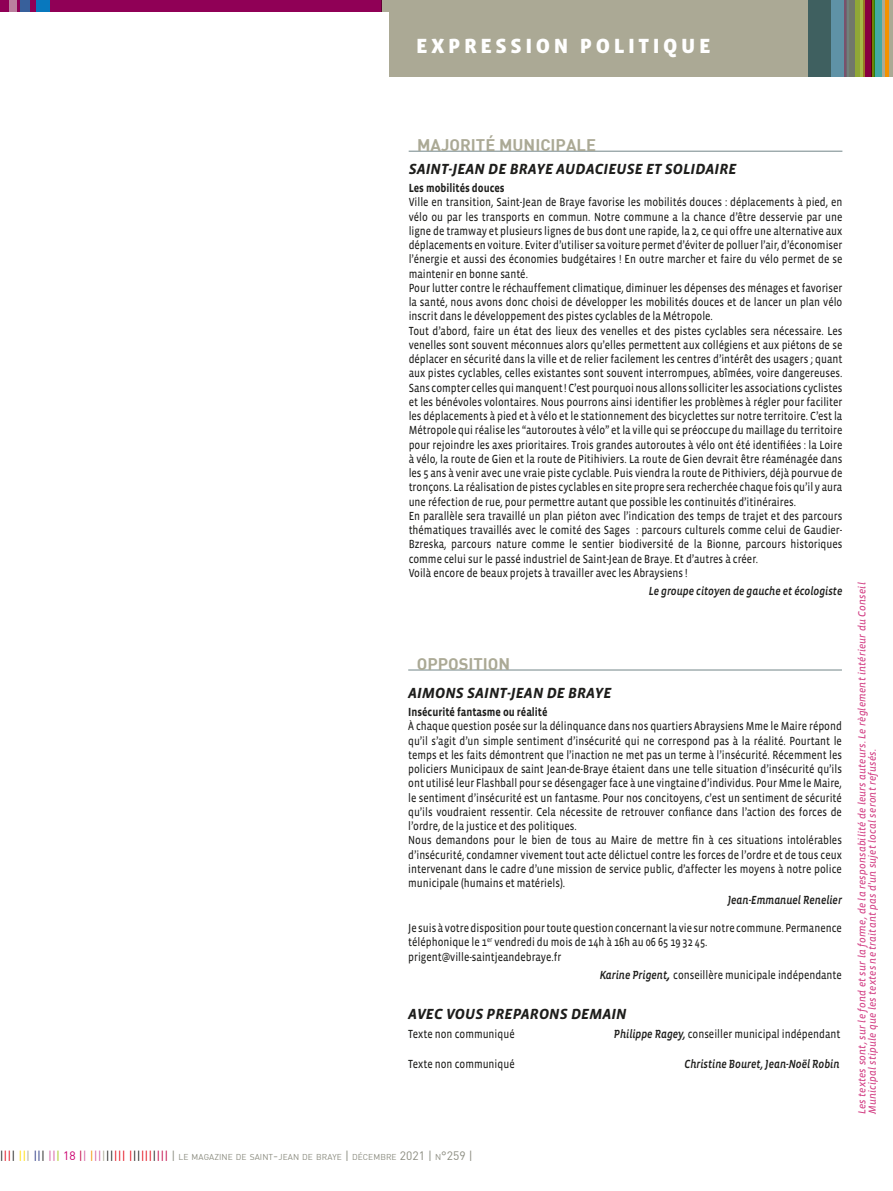
<style>
.page{position:relative;width:893px;height:1191px;background:#fff}
.page>*{position:absolute;margin:0;border:0;box-sizing:border-box;transform-origin:0 0}
.t1{font:21px "Vista Sans SC Black";letter-spacing:.17em;color:#fff}
.t2{font:16.5px "DIN Bold";color:#aba995}
.t3{font:italic 700 15px "Vista Sans";letter-spacing:.005em;color:#1d1d1b}
.t4{font:12px/14.2px "Vista Sans Reg";color:#1d1d1b;scale:.85 1}
.t5{font:12px "Vista Sans Alt Med Ita";color:#1d1d1b;scale:.85 1}
.t6{font:10.5px/10.5px "Vista Sans Alt Reg Ita";letter-spacing:.02em;color:#d13a81;scale:.95 1}
.t7{font:8.4px "DIN";letter-spacing:.005em;color:#8b8c80}
.s1{font-family:"Vista Sans";font-weight:700}
.s2{font-family:"Vista Sans Alt Med Ita"}
.s3{font-family:"Vista Sans Alt Med Ita";font-size:13.5px}
.s4{font-size:12px;color:#1d1d1b}
.s5{font-size:12px;color:#e30614}
.s6{font-size:12px;color:#fd0}
.s7{font-size:12px;color:#aba995}
.s8{font-size:12px;color:#283583}
.s9{font-size:12px;color:#d45c9e}
.s10{font-size:12px;color:#a5c715}
.s11{font-size:12px;color:#cb006f}
.s12{font-size:12px;color:#c20445}
.s13{font-size:12px;color:#f39200}
.s14{font-size:12px}
</style>
<div class="page">
<div style="left:381px;top:0;width:512px;height:77px;background:#aba995"></div>
<div style="left:0;top:0;width:381px;height:77px;background:#93015b"></div>
<svg style="left:20px;top:0;width:9px;height:13px"></svg>
<div style="left:36px;top:0;width:13px;height:77px;background:#0878be"></div>
<svg style="left:10px;top:0;width:7px;height:13px"></svg>
<svg style="left:864px;top:0;width:7px;height:77px"></svg>
<div style="left:874px;top:0;width:8px;height:77px;background:#43aaa5"></div>
<hr style="left:841px;top:0;width:3px;height:77px;background:#cb006f">
<svg style="left:855px;top:0;width:9px;height:77px"></svg>
<svg style="left:871px;top:0;width:4px;height:77px"></svg>
<div style="left:831px;top:0;width:12px;height:77px;background:#5f92a6"></div>
<svg style="left:844px;top:0;width:5px;height:77px"></svg>
<hr style="left:885px;top:0;width:3px;height:77px;background:#f39200">
<hr style="left:408px;top:669px;width:434px;height:1px;background:#728688">
<hr style="left:409px;top:151px;width:433px;height:1px;background:#728688">
<div style="left:0;top:13px;width:388px;height:1114px;background:#fff"></div>
<p class="t1" style="left:416px;top:35px;width:296px">EXPRESSION POLITIQUE</p>
<p class="t2" style="left:417px;top:134px;width:180px">MAJORITÉ MUNICIPALE</p>
<p class="t3" style="left:409px;top:161px;width:329px">SAINT-JEAN DE BRAYE AUDACIEUSE ET SOLIDAIRE</p>
<p class="t4" style="left:409px;top:181px;width:512px"><span class="s1">Les mobilités douces<br></span>Ville en transition, Saint-Jean de Braye favorise les mobilités douces : déplacements à pied, en vélo ou par les transports en commun. Notre commune a la chance d’être desservie par une ligne de tramway et plusieurs lignes de bus dont une rapide, la 2, ce qui offre une alternative aux déplacements en voiture. Eviter d’utiliser sa voiture permet d’éviter de polluer l’air, d’économiser l’énergie et aussi des économies budgétaires ! En outre marcher et faire du vélo permet de se maintenir en bonne santé.<br>Pour lutter contre le réchauffement climatique, diminuer les dépenses des ménages et favoriser la santé, nous avons donc choisi de développer les mobilités douces et de lancer un plan vélo inscrit dans le développement des pistes cyclables de la Métropole.<br>Tout d’abord, faire un état des lieux des venelles et des pistes cyclables sera nécessaire. Les venelles sont souvent méconnues alors qu’elles permettent aux collégiens et aux piétons de se déplacer en sécurité dans la ville et de relier facilement les centres d’intérêt des usagers ; quant aux pistes cyclables, celles existantes sont souvent interrompues, abîmées, voire dangereuses.<br>Sans compter celles qui manquent ! C’est pourquoi nous allons solliciter les associations cyclistes et les bénévoles volontaires. Nous pourrons ainsi identifier les problèmes à régler pour faciliter les déplacements à pied et à vélo et le stationnement des bicyclettes sur notre territoire. C’est la Métropole qui réalise les “autoroutes à vélo” et la ville qui se préoccupe du maillage du territoire pour rejoindre les axes prioritaires. Trois grandes autoroutes à vélo ont été identifiées : la Loire à vélo, la route de Gien et la route de Pitihiviers. La route de Gien devrait être réaménagée dans les 5 ans à venir avec une vraie piste cyclable. Puis viendra la route de Pithiviers, déjà pourvue de tronçons. La réalisation de pistes cyclables en site propre sera recherchée chaque fois qu’il y aura une réfection de rue, pour permettre autant que possible les continuités d’itinéraires.<br>En parallèle sera travaillé un plan piéton avec l’indication des temps de trajet et des parcours thématiques travaillés avec le comité des Sages : parcours culturels comme celui de Gaudier-Bzreska, parcours nature comme le sentier biodiversité de la Bionne, parcours historiques comme celui sur le passé industriel de Saint-Jean de Braye. Et d’autres à créer.<br>Voilà encore de beaux projets à travailler avec les Abraysiens !</p>
<p class="t5" style="left:649px;top:585px;width:229px">Le groupe citoyen de gauche et écologiste</p>
<p class="t2" style="left:417px;top:653px;width:95px">OPPOSITION</p>
<p class="t3" style="left:408px;top:685px;width:205px">AIMONS SAINT-JEAN DE BRAYE</p>
<p class="t4" style="left:408px;top:705px;width:512px"><span class="s1">Insécurité fantasme ou réalité<br></span>À chaque question posée sur la délinquance dans nos quartiers Abraysiens Mme le Maire répond qu’il s’agit d’un simple sentiment d’insécurité qui ne correspond pas à la réalité. Pourtant le temps et les faits démontrent que l’inaction ne met pas un terme à l’insécurité. Récemment les policiers Municipaux de saint Jean-de-Braye étaient dans une telle situation d’insécurité qu’ils ont utilisé leur Flashball pour se désengager face à une vingtaine d’individus. Pour Mme le Maire, le sentiment d’insécurité est un fantasme. Pour nos concitoyens, c’est un sentiment de sécurité qu’ils voudraient ressentir. Cela nécessite de retrouver confiance dans l’action des forces de l’ordre, de la justice et des politiques.<br>Nous demandons pour le bien de tous au Maire de mettre fin à ces situations intolérables d’insécurité, condamner vivement tout acte délictuel contre les forces de l’ordre et de tous ceux intervenant dans le cadre d’une mission de service public, d’affecter les moyens à notre police municipale (humains et matériels).</p>
<p class="t5" style="left:728px;top:893px;width:136px">Jean-Emmanuel Renelier</p>
<p class="t4" style="left:408px;top:921px;width:512px">Je suis à votre disposition pour toute question concernant la vie sur notre commune. Permanence téléphonique le 1<sup>er</sup> vendredi du mois de 14h à 16h au 06 65 19 32 45. prigent@ville-saintjeandebraye.fr</p>
<p class="t4" style="left:600px;top:968px;width:286px"><span class="s2">Karine Prigent</span><span class="s3">,</span> conseillère municipale indépendante</p>
<p class="t3" style="left:408px;top:1006px;width:220px">AVEC VOUS PREPARONS DEMAIN</p>
<p class="t4" style="left:408px;top:1026px;width:127px">Texte non communiqué</p>
<p class="t4" style="left:614px;top:1026px;width:268px"><span class="s2">Philippe Ragey,</span> conseiller municipal indépendant</p>
<p class="t4" style="left:408px;top:1057px;width:127px">Texte non communiqué</p>
<p class="t5" style="left:684px;top:1058px;width:184px">Christine Bouret, Jean-Noël Robin</p>
<p class="t7" style="left:-1px;top:1152px;width:475px"><span class="s4">|</span><span class="s5">||</span><span class="s4">|</span> <span class="s6">||</span><span class="s7">|</span> <span class="s8">||</span><span class="s4">|</span> <span class="s9">||</span><span class="s10">|</span> <span class="s11">18</span> <span class="s12">|</span><span class="s9">|</span> <span class="s13">|</span><span class="s9">||</span><span class="s7">|</span><span class="s4">||</span><span class="s5">||| |</span><span class="s4">||</span><span class="s5">|||</span><span class="s4">|</span><span class="s12">|||</span> <span class="s14">|</span> LE MAGAZINE DE SAINT<span class="s14">-</span>JEAN DE BRAYE <span class="s14">|</span> DÉCEMBRE <span class="s14">2021 |</span> N<span class="s14">°259 |</span></p>
<p class="t6" style="left:857px;top:1114px;width:561px;rotate:-90deg">Les textes sont, sur le fond et sur la forme, de la responsabilité de leurs auteurs. Le règlement intérieur du Conseil<br>Municipal stipule que les textes ne traitant pas d'un sujet local seront refusés.</p>
</div>
